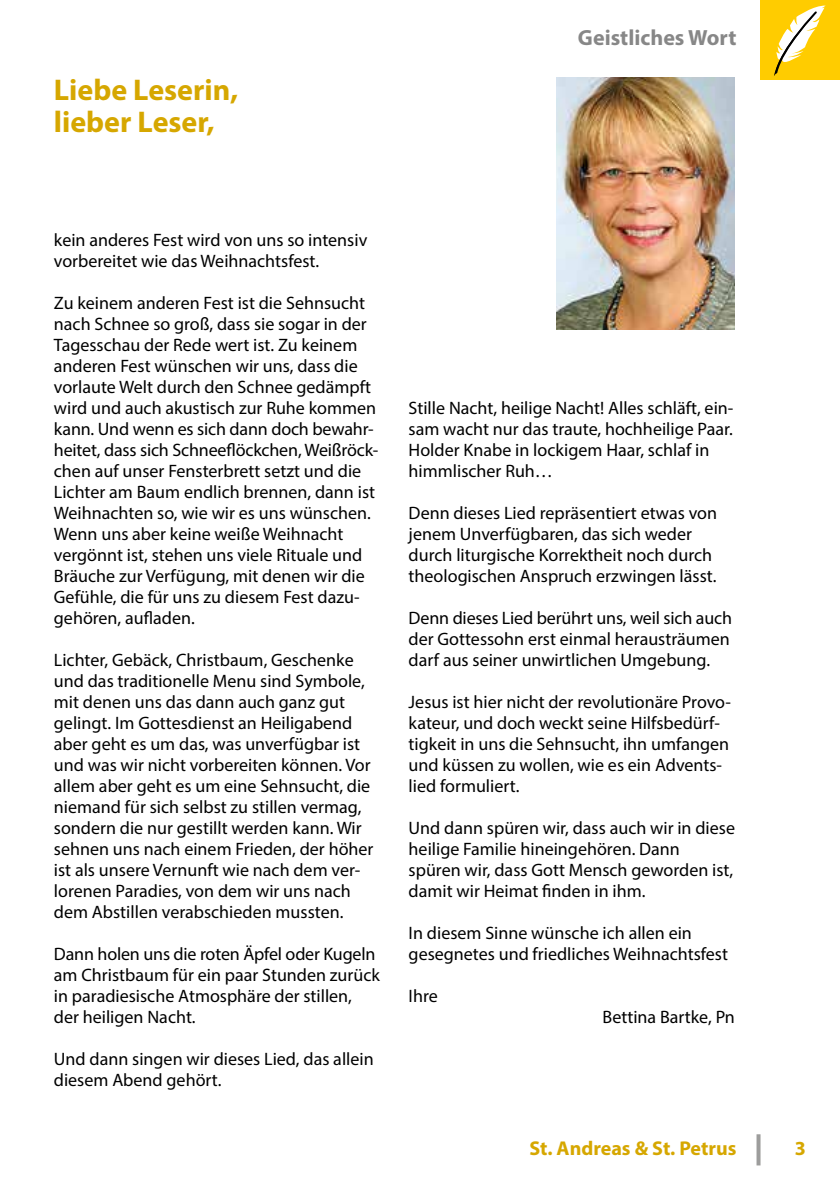
<style>
.page{position:relative;width:840px;height:1191px;background:#fff}
.page>*{position:absolute;margin:0;border:0;box-sizing:border-box;transform-origin:0 0}
.t1{font:700 30px/32px "Myriad Pro";color:#d6a700}
.t2{font:700 22px "Myriad Pro";color:#878787}
.t3{font:700 20px "Myriad Pro";color:#d6a700}
.t4{font:18px/21px "Myriad Pro";color:#000}
</style>
<div class="page">
<svg style="left:756px;top:1134px;width:4px;height:31px"></svg>
<img style="left:556px;top:78px;width:178px;height:252px">
<div style="left:760px;top:0;width:79px;height:79px;background:#fc0"></div>
<svg style="left:774px;top:5px;width:51px;height:71px"></svg>
<h1 class="t1" style="left:54px;top:73px;width:186px">Liebe Leserin, lieber Leser,</h1>
<p class="t2" style="left:577px;top:23px;width:160px">Geistliches Wort</p>
<p class="t4" style="left:54px;top:229px;width:315px">kein anderes Fest wird von uns so intensiv vorbereitet wie das Weihnachtsfest.</p>
<p class="t4" style="left:54px;top:292px;width:326px">Zu keinem anderen Fest ist die Sehnsucht nach Schnee so groß, dass sie sogar in der Tagesschau der Rede wert ist. Zu keinem anderen Fest wünschen wir uns, dass die vorlaute Welt durch den Schnee gedämpft wird und auch akustisch zur Ruhe kommen kann. Und wenn es sich dann doch bewahr&shy;heitet, dass sich Schneeflöckchen, Weißröck&shy;chen auf unser Fensterbrett setzt und die Lichter am Baum endlich brennen, dann ist Weihnachten so, wie wir es uns wünschen.<br>Wenn uns aber keine weiße Weihnacht vergönnt ist, stehen uns viele Rituale und Bräuche zur Verfügung, mit denen wir die Gefühle, die für uns zu diesem Fest dazu&shy;gehören, aufladen.</p>
<p class="t4" style="left:54px;top:649px;width:321px">Lichter, Gebäck, Christbaum, Geschenke und das traditionelle Menu sind Symbole, mit denen uns das dann auch ganz gut gelingt. Im Gottesdienst an Heiligabend aber geht es um das, was unverfügbar ist und was wir nicht vorbereiten können. Vor allem aber geht es um eine Sehnsucht, die niemand für sich selbst zu stillen vermag, sondern die nur gestillt werden kann. Wir sehnen uns nach einem Frieden, der höher ist als unsere Vernunft wie nach dem ver&shy;lorenen Paradies, von dem wir uns nach dem Abstillen verabschieden mussten.</p>
<p class="t4" style="left:54px;top:943px;width:327px">Dann holen uns die roten Äpfel oder Kugeln am Christbaum für ein paar Stunden zurück in paradiesische Atmosphäre der stillen, der heiligen Nacht.</p>
<p class="t4" style="left:54px;top:1048px;width:321px">Und dann singen wir dieses Lied, das allein diesem Abend gehört.</p>
<p class="t4" style="left:408px;top:397px;width:326px">Stille Nacht, heilige Nacht! Alles schläft, ein&shy;sam wacht nur das traute, hochheilige Paar.<br>Holder Knabe in lockigem Haar, schlaf in himmlischer Ruh…</p>
<p class="t4" style="left:408px;top:502px;width:310px">Denn dieses Lied repräsentiert etwas von jenem Unverfügbaren, das sich weder durch liturgische Korrektheit noch durch theologischen Anspruch erzwingen lässt.</p>
<p class="t4" style="left:408px;top:607px;width:325px;text-align:justify">Denn dieses Lied berührt uns, weil sich auch der Gottessohn erst einmal herausträumen darf aus seiner unwirtlichen Umgebung.</p>
<p class="t4" style="left:408px;top:691px;width:323px">Jesus ist hier nicht der revolutionäre Provo&shy;kateur, und doch weckt seine Hilfsbedürf&shy;tigkeit in uns die Sehnsucht, ihn umfangen und küssen zu wollen, wie es ein Advents&shy;lied formuliert.</p>
<p class="t4" style="left:408px;top:817px;width:328px">Und dann spüren wir, dass auch wir in diese heilige Familie hineingehören. Dann spüren wir, dass Gott Mensch geworden ist, damit wir Heimat finden in ihm.</p>
<p class="t4" style="left:408px;top:922px;width:321px">In diesem Sinne wünsche ich allen ein gesegnetes und friedliches Weihnachtsfest</p>
<p class="t4" style="left:408px;top:985px;width:31px">Ihre</p>
<p class="t4" style="left:602px;top:1006px;width:134px">Bettina Bartke, Pn</p>
<p class="t3" style="left:529px;top:1135px;width:208px">St. Andreas &amp; St. Petrus</p>
<p class="t3" style="left:794px;top:1135px;width:13px">3</p>
</div>
